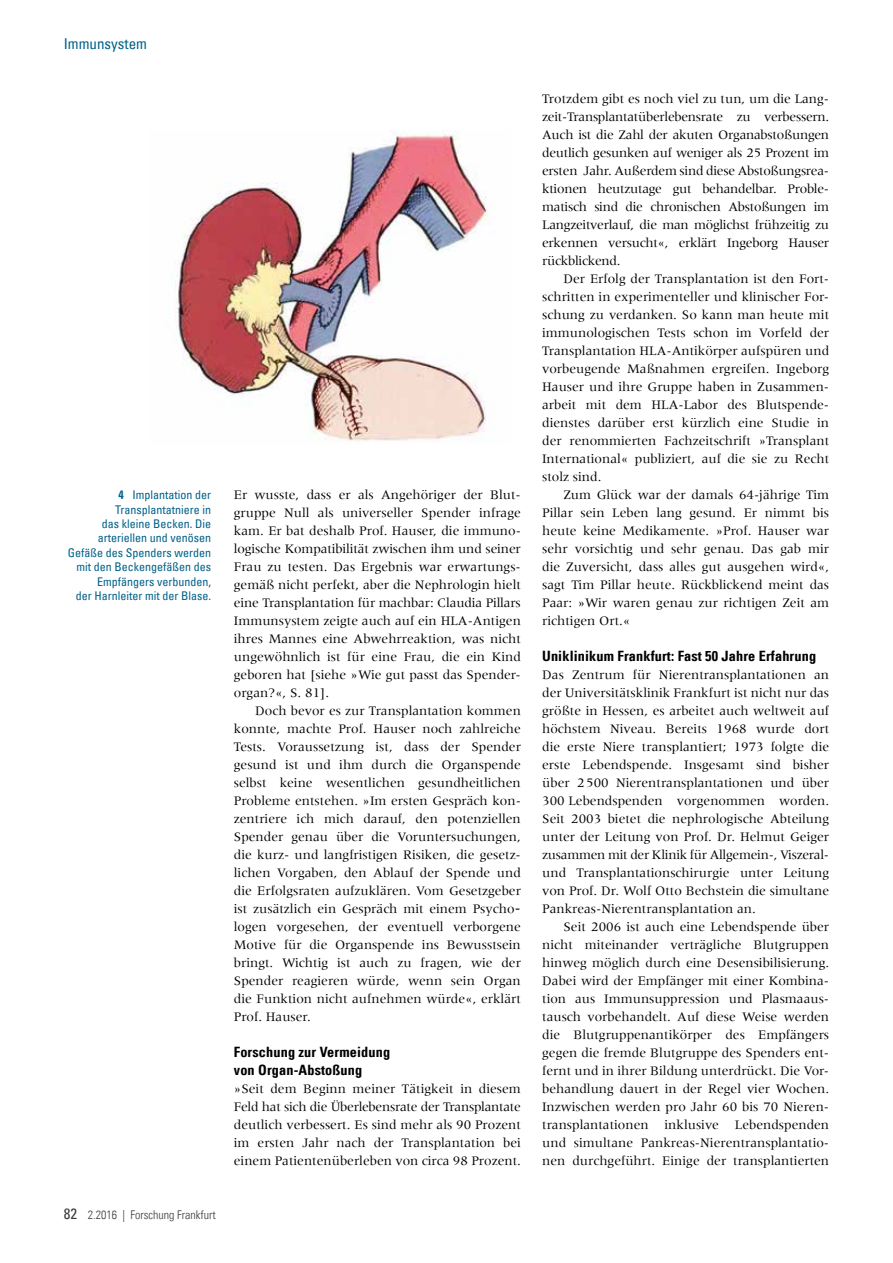
<style>
.page{position:relative;width:893px;height:1263px;background:#fff}
.page>*{position:absolute;margin:0;border:0;box-sizing:border-box;transform-origin:0 0}
.t1{font:condensed 15px "Univers Com 57";color:#006189}
.t2{font:14.25px/18px "Univers Com 67 Bold Cond";letter-spacing:.01em;color:#000}
.t3{font:13.5px/18px "Meridien";color:#000;text-align:justify}
.t4{font:13.5px/18px "Meridien";letter-spacing:-.02em;color:#000}
.t5{font:condensed 12px/14.4px "Univers Com 57";color:#006189;text-align:right}
.t6{font:12px "Univers Com 47 Light Cond";color:#3b3b3a}
.s1{font-family:"Univers Com 67 Bold Cond";font-stretch:normal}
.s2{font-family:"Univers Com 57";font-stretch:condensed;font-size:15px}
</style>
<div class="page">
<img style="left:175px;top:131px;width:312px;height:311px">
<p class="t1" style="left:64px;top:34px;width:85px">Immunsystem</p>
<p class="t5" style="left:68px;top:487px;width:145px"><span class="s1">4</span> Implantation der<br>Transplantatniere in<br>das kleine Becken. Die arteriellen und venösen<br>Gefäße des Spenders werden mit den Beckengefäßen des<br>Empfängers verbunden,<br>der Harnleiter mit der Blase.</p>
<p class="t6" style="left:64px;top:1208px;width:153px"><span class="s2">82</span> 2.2016 | Forschung Frankfurt</p>
<p class="t3" style="left:234px;top:486px;width:289px;text-align:left">Er wusste, dass er als Angehöriger der Blut&shy;gruppe Null als universeller Spender infrage kam. Er bat deshalb Prof. Hauser, die immuno&shy;logische Kompatibilität zwischen ihm und seiner Frau zu testen. Das Ergebnis war erwartungs&shy;gemäß nicht perfekt, aber die Nephrologin hielt eine Transplantation für machbar: Claudia Pillars Immunsystem zeigte auch auf ein HLA-Antigen ihres Mannes eine Abwehrreaktion, was nicht ungewöhnlich ist für eine Frau, die ein Kind geboren hat [siehe »Wie gut passt das Spender&shy;organ?«, S. 81].</p>
<p class="t3" style="left:234px;top:702px;width:289px;text-align:left;text-indent:21px">Doch bevor es zur Transplantation kommen konnte, machte Prof. Hauser noch zahlreiche Tests. Voraussetzung ist, dass der Spender gesund ist und ihm durch die Organspende selbst keine wesentlichen gesundheitlichen Probleme entstehen. »Im ersten Gespräch kon&shy;zentriere ich mich darauf, den potenziellen Spender genau über die Voruntersuchungen, die kurz- und langfristigen Risiken, die gesetz&shy;lichen Vorgaben, den Ablauf der Spende und die Erfolgsraten aufzuklären. Vom Gesetzgeber ist zusätzlich ein Gespräch mit einem Psycho&shy;logen vorgesehen, der eventuell verborgene Motive für die Organspende ins Bewusstsein bringt. Wichtig ist auch zu fragen, wie der Spender reagieren würde, wenn sein Organ die Funktion nicht aufnehmen würde«, erklärt Prof. Hauser.</p>
<p class="t2" style="left:234px;top:1043px;width:158px">Forschung zur Vermeidung von Organ-Abstoßung</p>
<p class="t3" style="left:234px;top:1080px;width:289px">»Seit dem Beginn meiner Tätigkeit in diesem Feld hat sich die Überlebensrate der Transplantate deutlich verbessert. Es sind mehr als 90 Prozent im ersten Jahr nach der Transplantation bei einem Patientenüberleben von circa 98 Prozent.</p>
<p class="t4" style="left:542px;top:90px;width:289px">Trotzdem gibt es noch viel zu tun, um die Lang&shy;zeit-Transplantatüberlebensrate zu verbessern.<br>Auch ist die Zahl der akuten Organabstoßungen deutlich gesunken auf weniger als 25 Prozent im ersten Jahr. Außerdem sind diese Abstoßungsrea&shy;ktionen heutzutage gut behandelbar. Proble&shy;matisch sind die chronischen Abstoßungen im Langzeitverlauf, die man möglichst frühzeitig zu erkennen versucht«, erklärt Ingeborg Hauser rückblickend.</p>
<p class="t3" style="left:542px;top:270px;width:289px;text-align:left;text-indent:21px">Der Erfolg der Transplantation ist den Fort&shy;schritten in experimenteller und klinischer For&shy;schung zu verdanken. So kann man heute mit immunologischen Tests schon im Vorfeld der Transplantation HLA-Antikörper aufspüren und vorbeugende Maßnahmen ergreifen. Ingeborg Hauser und ihre Gruppe haben in Zusammen&shy;arbeit mit dem HLA-Labor des Blutspende&shy;dienstes darüber erst kürzlich eine Studie in der renommierten Fachzeitschrift »Transplant International« publiziert, auf die sie zu Recht stolz sind.</p>
<p class="t3" style="left:542px;top:486px;width:289px;text-indent:21px">Zum Glück war der damals 64-jährige Tim Pillar sein Leben lang gesund. Er nimmt bis heute keine Medikamente. »Prof. Hauser war sehr vorsichtig und sehr genau. Das gab mir die Zuversicht, dass alles gut ausgehen wird«, sagt Tim Pillar heute. Rückblickend meint das Paar: »Wir waren genau zur richtigen Zeit am richtigen Ort.«</p>
<p class="t2" style="left:542px;top:647px;width:275px">Uniklinikum Frankfurt: Fast 50 Jahre Erfahrung</p>
<p class="t3" style="left:542px;top:666px;width:289px">Das Zentrum für Nierentransplantationen an der Universitätsklinik Frankfurt ist nicht nur das größte in Hessen, es arbeitet auch weltweit auf höchstem Niveau. Bereits 1968 wurde dort die erste Niere transplantiert; 1973 folgte die erste Lebendspende. Insgesamt sind bisher über 2500 Nierentransplantationen und über 300 Lebendspenden vorgenommen worden.<br>Seit 2003 bietet die nephrologische Abteilung unter der Leitung von Prof. Dr. Helmut Geiger zusammen mit der Klinik für Allgemein-, Viszeral&shy;und Transplantationschirurgie unter Leitung von Prof. Dr. Wolf Otto Bechstein die simultane Pankreas-Nierentransplantation an.</p>
<p class="t3" style="left:542px;top:918px;width:289px;text-indent:21px">Seit 2006 ist auch eine Lebendspende über nicht miteinander verträgliche Blutgruppen hinweg möglich durch eine Desensibilisierung.<br>Dabei wird der Empfänger mit einer Kombina&shy;tion aus Immunsuppression und Plasmaaus&shy;tausch vorbehandelt. Auf diese Weise werden die Blutgruppenantikörper des Empfängers gegen die fremde Blutgruppe des Spenders ent&shy;fernt und in ihrer Bildung unterdrückt. Die Vor&shy;behandlung dauert in der Regel vier Wochen.<br>Inzwischen werden pro Jahr 60 bis 70 Nieren&shy;transplantationen inklusive Lebendspenden und simultane Pankreas-Nierentransplantatio&shy;nen durchgeführt. Einige der transplantierten</p>
</div>
